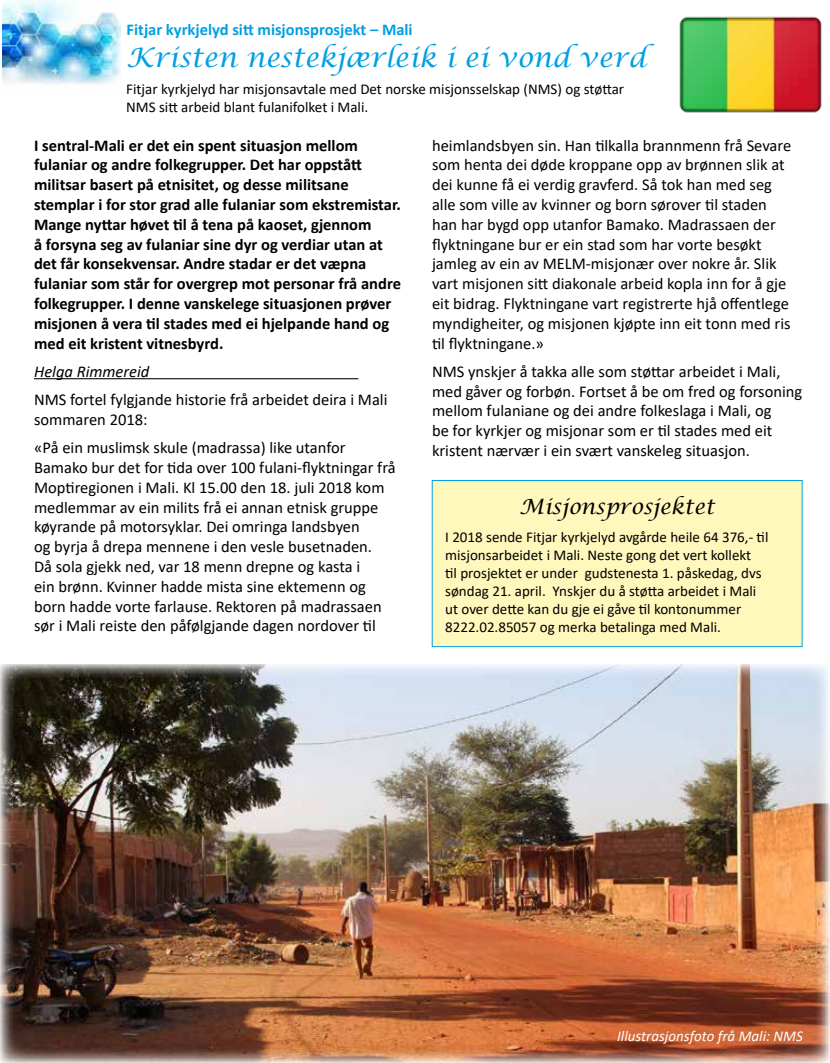
<style>
.page{position:relative;width:830px;height:1063px;background:#fff}
.page>*{position:absolute;margin:0;border:0;box-sizing:border-box;transform-origin:0 0}
.t1{font:italic 27px "Lucida Calligraphy";color:#009fe3}
.t2{font:italic 21px "Lucida Calligraphy";color:#000}
.t3{font:16.5px/19.8px "Calibri";color:#000}
.t4{font:700 16.5px/19.8px "Calibri";color:#000}
.t5{font:700 16.5px "Calibri";color:#009fe3}
.t6{font:italic 16.5px "Calibri";color:#000}
.t7{font:15px/18px "Calibri";color:#000}
.t8{font:italic 15px "Calibri";color:#fff}
</style>
<div class="page">
<div style="left:432px;top:480px;width:369px;height:167px;background:#fff8bd"></div>
<div style="left:432px;top:480px;width:369px;height:167px;border:1px solid #009fe3"></div>
<img style="left:679px;top:16px;width:143px;height:97px">
<img style="left:2px;top:0;width:118px;height:85px">
<hr style="left:34px;top:378px;width:324px;height:1px;background:#000">
<img style="left:0;top:664px;width:829px;height:399px">
<p class="t5" style="left:126px;top:18px;width:287px">Fitjar kyrkjelyd sitt misjonsprosjekt – Mali</p>
<h1 class="t1" style="left:126px;top:42px;width:520px">Kristen nestekjærleik i ei vond verd</h1>
<p class="t7" style="left:126px;top:80px;width:499px">Fitjar kyrkjelyd har misjonsavtale med Det norske misjonsselskap (NMS) og støttar<br>NMS sitt arbeid blant fulanifolket i Mali.</p>
<p class="t4" style="left:34px;top:135px;width:368px">I sentral-Mali er det ein spent situasjon mellom fulaniar og andre folkegrupper. Det har oppstått militsar basert på etnisitet, og desse militsane stemplar i for stor grad alle fulaniar som ekstremistar.<br>Mange nyttar høvet til å tena på kaoset, gjennom<br>å forsyna seg av fulaniar sine dyr og verdiar utan at det får konsekvensar. Andre stadar er det væpna fulaniar som står for overgrep mot personar frå andre folkegrupper. I denne vanskelege situasjonen prøver misjonen å vera til stades med ei hjelpande hand og med eit kristent vitnesbyrd.</p>
<p class="t6" style="left:34px;top:360px;width:117px">Helga Rimmereid</p>
<p class="t3" style="left:34px;top:389px;width:355px">NMS fortel fylgjande historie frå arbeidet deira i Mali sommaren 2018:</p>
<p class="t3" style="left:34px;top:437px;width:363px">«På ein muslimsk skule (madrassa) like utanfor Bamako bur det for tida over 100 fulani-flyktningar frå Moptiregionen i Mali. Kl 15.00 den 18. juli 2018 kom medlemmar av ein milits frå ei annan etnisk gruppe køyrande på motorsyklar. Dei omringa landsbyen<br>og byrja å drepa mennene i den vesle busetnaden.<br>Då sola gjekk ned, var 18 menn drepne og kasta i<br>ein brønn. Kvinner hadde mista sine ektemenn og born hadde vorte farlause. Rektoren på madrassaen sør i Mali reiste den påfølgjande dagen nordover til</p>
<p class="t3" style="left:432px;top:135px;width:360px">heimlandsbyen sin. Han tilkalla brannmenn frå Sevare som henta dei døde kroppane opp av brønnen slik at dei kunne få ei verdig gravferd. Så tok han med seg alle som ville av kvinner og born sørover til staden han har bygd opp utanfor Bamako. Madrassaen der flyktningane bur er ein stad som har vorte besøkt jamleg av ein av MELM-misjonær over nokre år. Slik vart misjonen sitt diakonale arbeid kopla inn for å gje eit bidrag. Flyktningane vart registrerte hjå offentlege myndigheiter, og misjonen kjøpte inn eit tonn med ris til flyktningane.»</p>
<p class="t3" style="left:432px;top:361px;width:371px">NMS ynskjer å takka alle som støttar arbeidet i Mali, med gåver og forbøn. Fortset å be om fred og forsoning mellom fulaniane og dei andre folkeslaga i Mali, og<br>be for kyrkjer og misjonar som er til stades med eit kristent nærvær i ein svært vanskeleg situasjon.</p>
<p class="t2" style="left:519px;top:493px;width:196px">Misjonsprosjektet</p>
<p class="t7" style="left:445px;top:528px;width:324px">I 2018 sende Fitjar kyrkjelyd avgårde heile 64 376,- til misjonsarbeidet i Mali. Neste gong det vert kollekt<br>til prosjektet er under gudstenesta 1. påskedag, dvs søndag 21. april. Ynskjer du å støtta arbeidet i Mali ut over dette kan du gje ei gåve til kontonummer 8222.02.85057 og merka betalinga med Mali.</p>
<p class="t8" style="left:617px;top:1026px;width:187px">Illustrasjonsfoto frå Mali: NMS</p>
</div>
